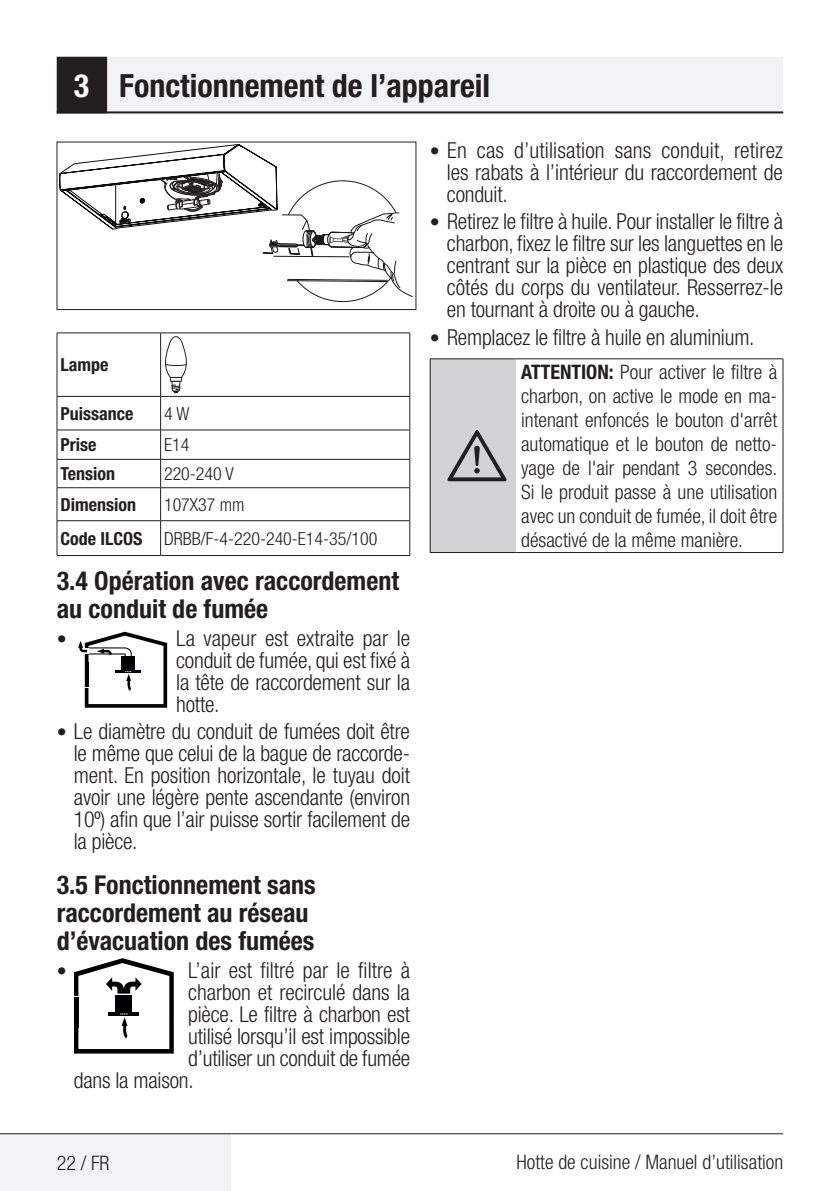
<style>
.page{position:relative;width:840px;height:1191px;background:#fff}
.page>*{position:absolute;margin:0;border:0;box-sizing:border-box;transform-origin:0 0}
.t1{font:64px "ZIWARNUN";color:#231f20}
.Unite_Baslik_Icerik{font:700 condensed 32px "Helvetica Neue LT Pro";color:#231f20}
.Alt_Baslik_Icerik{font:700 condensed 26px/28px "Helvetica Neue LT Pro";color:#231f20}
.t2{font:300 condensed 22px/22px "Helvetica Neue LT Pro";letter-spacing:-.01em;color:#231f20;text-align:justify}
.Duz_Metin{font:300 condensed 20px/24px "Helvetica Neue LT Pro";color:#231f20;text-align:justify}
.t3{font:700 condensed 20px "Helvetica Neue LT Pro";color:#231f20}
.Tablo_yazı{font:300 condensed 18px "Helvetica Neue LT Pro";color:#231f20}
.Tablo_yazi_baslik{font:700 condensed 18px "Helvetica Neue LT Pro";color:#231f20}
.s1{color:#fff}
.s2{font-weight:700;font-size:20px}
.s3{font-weight:700}
</style>
<div class="page">
<div style="left:57px;top:57px;width:725px;height:56px;background:#f2f3f4"></div>
<hr style="left:57px;top:111px;width:725px;height:2px;background:#231f20">
<div style="left:58px;top:58px;width:48px;height:54px;background:#231f20"></div>
<div style="left:57px;top:57px;width:50px;height:56px;border:2px solid #231f20"></div>
<div style="left:0;top:1133px;width:230px;height:58px;background:#f2f3f4"></div>
<hr style="left:0;top:1133px;width:782px;height:1px;background:#231f20">
<svg style="left:59px;top:144px;width:354px;height:159px"></svg>
<div style="left:57px;top:142px;width:359px;height:168px;border:1px solid #231f20"></div>
<hr style="left:57px;top:332px;width:103px;height:1px;background:#231f20">
<hr style="left:57px;top:333px;width:1px;height:63px;background:#231f20">
<hr style="left:160px;top:332px;width:250px;height:1px;background:#231f20">
<hr style="left:160px;top:333px;width:1px;height:63px;background:#231f20">
<hr style="left:409px;top:333px;width:1px;height:63px;background:#231f20">
<hr style="left:57px;top:396px;width:103px;height:1px;background:#231f20">
<hr style="left:57px;top:397px;width:1px;height:33px;background:#231f20">
<hr style="left:160px;top:396px;width:250px;height:1px;background:#231f20">
<hr style="left:160px;top:397px;width:1px;height:33px;background:#231f20">
<hr style="left:409px;top:397px;width:1px;height:33px;background:#231f20">
<hr style="left:57px;top:429px;width:103px;height:1px;background:#231f20">
<hr style="left:160px;top:429px;width:250px;height:1px;background:#231f20">
<hr style="left:57px;top:459px;width:103px;height:1px;background:#231f20">
<svg style="left:57px;top:430px;width:1px;height:57px"></svg>
<hr style="left:160px;top:459px;width:250px;height:1px;background:#231f20">
<svg style="left:160px;top:430px;width:1px;height:57px"></svg>
<svg style="left:409px;top:430px;width:1px;height:57px"></svg>
<hr style="left:57px;top:487px;width:103px;height:1px;background:#231f20">
<hr style="left:57px;top:488px;width:1px;height:32px;background:#231f20">
<hr style="left:160px;top:487px;width:250px;height:1px;background:#231f20">
<hr style="left:160px;top:488px;width:1px;height:32px;background:#231f20">
<hr style="left:409px;top:488px;width:1px;height:32px;background:#231f20">
<hr style="left:57px;top:520px;width:103px;height:1px;background:#231f20">
<hr style="left:57px;top:521px;width:1px;height:34px;background:#231f20">
<hr style="left:160px;top:520px;width:250px;height:1px;background:#231f20">
<hr style="left:160px;top:521px;width:1px;height:34px;background:#231f20">
<hr style="left:409px;top:521px;width:1px;height:34px;background:#231f20">
<hr style="left:57px;top:555px;width:103px;height:1px;background:#231f20">
<hr style="left:160px;top:555px;width:250px;height:1px;background:#231f20">
<svg style="left:165px;top:336px;width:22px;height:57px"></svg>
<svg style="left:78px;top:632px;width:89px;height:75px"></svg>
<svg style="left:74px;top:958px;width:100px;height:95px"></svg>
<div style="left:430px;top:359px;width:85px;height:193px;background:#d1d2d4"></div>
<hr style="left:429px;top:358px;width:86px;height:1px;background:#231f20">
<hr style="left:429px;top:359px;width:1px;height:193px;background:#231f20">
<hr style="left:515px;top:358px;width:267px;height:1px;background:#231f20">
<hr style="left:782px;top:359px;width:1px;height:193px;background:#231f20">
<hr style="left:429px;top:552px;width:86px;height:1px;background:#231f20">
<hr style="left:515px;top:552px;width:267px;height:1px;background:#231f20">
<p class="Unite_Baslik_Icerik" style="left:74px;top:66px;width:418px"><span class="s1">3</span> Fonctionnement de l’appareil</p>
<p class="t2" style="left:446px;top:138px;width:337px;text-indent:-17px"><span class="s2">•</span> En cas d’utilisation sans conduit, retirez les rabats à l’intérieur du raccordement de conduit.</p>
<p class="t2" style="left:446px;top:210px;width:338px;text-indent:-17px"><span class="s2">•</span> Retirez le filtre à huile. Pour installer le filtre à charbon, fixez le filtre sur les languettes en le centrant sur la pièce en plastique des deux côtés du corps du ventilateur. Resserrez-le en tournant à droite ou à gauche.</p>
<p class="t2" style="left:429px;top:326px;width:326px"><span class="s2">•</span> Remplacez le filtre à huile en aluminium.</p>
<p class="Tablo_yazi_baslik" style="left:60px;top:354px;width:49px">Lampe</p>
<p class="Tablo_yazi_baslik" style="left:60px;top:402px;width:74px">Puissance</p>
<p class="Tablo_yazı" style="left:164px;top:403px;width:27px">4 W</p>
<p class="Tablo_yazi_baslik" style="left:60px;top:434px;width:37px">Prise</p>
<p class="Tablo_yazı" style="left:164px;top:434px;width:27px">E14</p>
<p class="Tablo_yazi_baslik" style="left:60px;top:463px;width:56px">Tension</p>
<p class="Tablo_yazı" style="left:164px;top:463px;width:71px">220-240 V</p>
<p class="Tablo_yazi_baslik" style="left:60px;top:493px;width:77px">Dimension</p>
<p class="Tablo_yazı" style="left:164px;top:494px;width:82px">107X37 mm</p>
<p class="Tablo_yazi_baslik" style="left:60px;top:527px;width:83px">Code ILCOS</p>
<p class="Tablo_yazı" style="left:164px;top:528px;width:215px">DRBB/F-4-220-240-E14-35/100</p>
<p class="Alt_Baslik_Icerik" style="left:57px;top:566px;width:343px">3.4 Opération avec raccordement au conduit de fumée</p>
<p class="t3" style="left:57px;top:626px;width:11px">•</p>
<p class="t2" style="left:176px;top:626px;width:235px">La vapeur est extraite par le conduit de fumée, qui est fixé à la tête de raccordement sur la hotte.</p>
<p class="t2" style="left:74px;top:720px;width:337px;text-indent:-17px"><span class="s2">•</span> Le diamètre du conduit de fumées doit être le même que celui de la bague de raccorde&shy;ment. En position horizontale, le tuyau doit avoir une légère pente ascendante (environ 10º) afin que l’air puisse sortir facilement de la pièce.</p>
<p class="Alt_Baslik_Icerik" style="left:57px;top:871px;width:260px">3.5 Fonctionnement sans raccordement au réseau d’évacuation des fumées</p>
<p class="t3" style="left:57px;top:959px;width:11px">•</p>
<p class="t2" style="left:188px;top:959px;width:223px">L’air est filtré par le filtre à</p>
<p class="t2" style="left:188px;top:981px;width:223px">charbon et recirculé dans la</p>
<p class="t2" style="left:188px;top:1003px;width:223px">pièce. Le filtre à charbon est</p>
<p class="t2" style="left:188px;top:1025px;width:223px">utilisé lorsqu’il est impossible</p>
<p class="t2" style="left:188px;top:1047px;width:223px">d’utiliser un conduit de fumée</p>
<p class="t2" style="left:74px;top:1069px;width:121px">dans la maison.</p>
<p class="t1" style="left:447px;top:422px;width:63px">A</p>
<p class="Duz_Metin" style="left:521px;top:359px;width:257px"><span class="s3">ATTENTION:</span> Pour activer le filtre à charbon, on active le mode en ma&shy;intenant enfoncés le bouton d'arrêt automatique et le bouton de netto&shy;yage de l'air pendant 3 secondes.<br>Si le produit passe à une utilisation avec un conduit de fumée, il doit être désactivé de la même manière.</p>
<p class="Duz_Metin" style="left:57px;top:1150px;width:54px">22 / FR</p>
<p class="Duz_Metin" style="left:516px;top:1150px;width:268px">Hotte de cuisine / Manuel d’utilisation</p>
</div>
